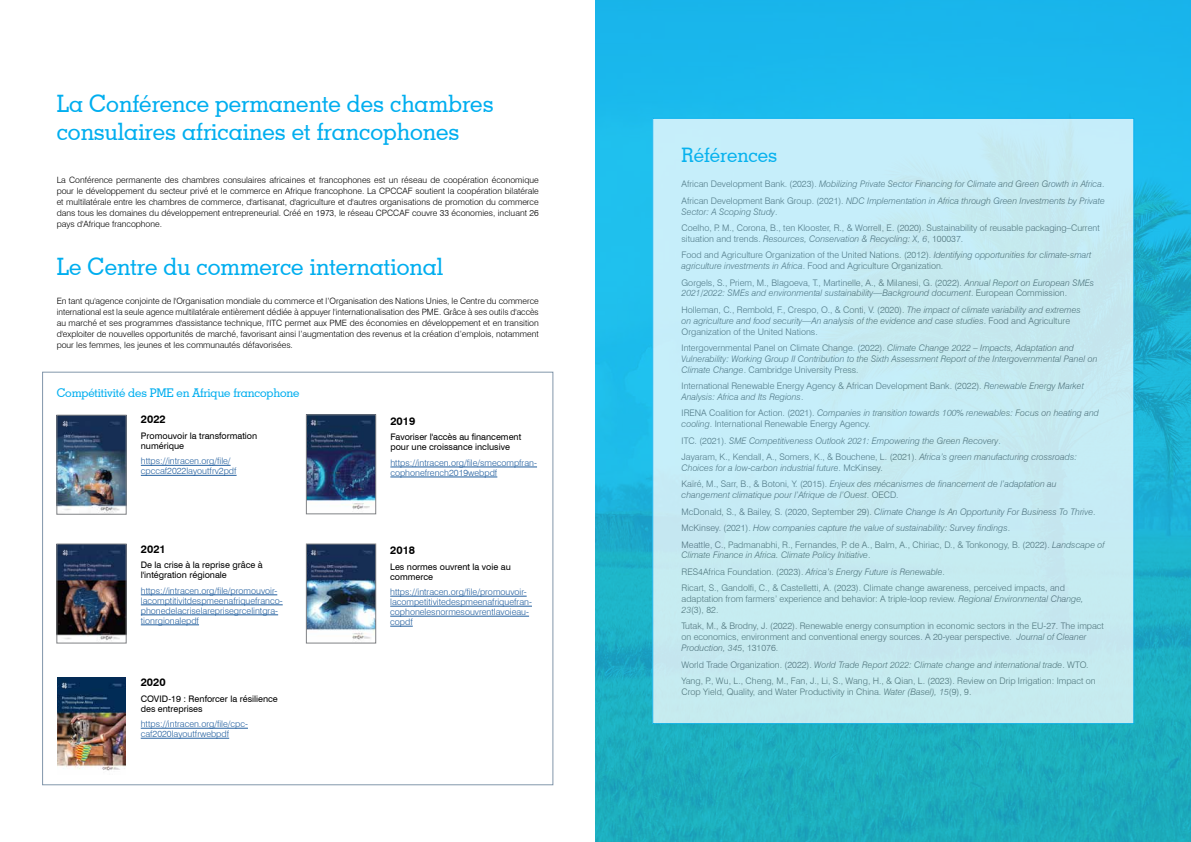
<style>
.page{position:relative;width:1191px;height:842px;background:#fff}
.page>*{position:absolute;margin:0;border:0;box-sizing:border-box;transform-origin:0 0}
.t1{font:500 24px/28px "Geometric Slab 703 BT";color:#00aeef;scale:.95 1}
.t2{font:500 20px "Geometric Slab 703 BT";color:#00aeef;scale:.95 1}
.t3{font:500 12px "Geometric Slab 703 BT";letter-spacing:-.01em;color:#00aeef}
.t4{font:700 11px "Swiss 721 BT";color:#000}
.t5{font:300 9px/16.5px "Swiss 721 BT";color:#636466}
.t6{font:italic 300 9px/16.5px "Swiss 721 BT";color:#636466}
.t7{font:300 9px/10px "Swiss 721 BT";color:#215e9e}
.t8{font:9px/10px "Swiss 721 BT";color:#000}
.t9{font:300 8.7px/11px "Swiss 721 BT";color:#000;text-align:justify}
.s1{font-style:normal}
.s2{font-style:italic}
</style>
<div class="page">
<img style="left:595px;top:0;width:596px;height:842px">
<div style="left:652px;top:118px;width:481px;height:606px;background:#c6ecf2"></div>
<hr style="left:141px;top:465px;width:90px;height:1px;background:#215e9e">
<hr style="left:141px;top:475px;width:96px;height:1px;background:#215e9e">
<img style="left:59px;top:417px;width:65px;height:95px">
<div style="left:57px;top:415px;width:69px;height:99px;border:1px solid #808285"></div>
<hr style="left:141px;top:595px;width:136px;height:1px;background:#215e9e">
<hr style="left:141px;top:605px;width:142px;height:1px;background:#215e9e">
<hr style="left:141px;top:615px;width:137px;height:1px;background:#215e9e">
<hr style="left:141px;top:625px;width:58px;height:1px;background:#215e9e">
<img style="left:59px;top:546px;width:65px;height:95px">
<hr style="left:141px;top:728px;width:107px;height:1px;background:#215e9e">
<hr style="left:141px;top:738px;width:88px;height:1px;background:#215e9e">
<img style="left:57px;top:677px;width:69px;height:94px">
<hr style="left:390px;top:467px;width:147px;height:1px;background:#215e9e">
<hr style="left:390px;top:477px;width:107px;height:1px;background:#215e9e">
<img style="left:308px;top:417px;width:66px;height:93px">
<div style="left:306px;top:415px;width:70px;height:99px;border:1px solid #808285"></div>
<hr style="left:390px;top:596px;width:136px;height:1px;background:#215e9e">
<hr style="left:390px;top:606px;width:142px;height:1px;background:#215e9e">
<hr style="left:390px;top:616px;width:139px;height:1px;background:#215e9e">
<svg style="left:390px;top:626px;width:23px;height:1px"></svg>
<img style="left:308px;top:546px;width:66px;height:94px">
<div style="left:306px;top:544px;width:70px;height:99px;border:1px solid #808285"></div>
<h1 class="t1" style="left:57px;top:90px;width:461px">La Conférence permanente des chambres consulaires africaines et francophones</h1>
<p class="t9" style="left:57px;top:174px;width:483px">La Conférence permanente des chambres consulaires africaines et francophones est un réseau de coopération économique pour le développement du secteur privé et le commerce en Afrique francophone. La CPCCAF soutient la coopération bilatérale et multilatérale entre les chambres de commerce, d'artisanat, d'agriculture et d'autres organisations de promotion du commerce dans tous les domaines du développement entrepreneurial. Créé en 1973, le réseau CPCCAF couvre 33 économies, incluant 26 pays d'Afrique francophone.</p>
<h1 class="t1" style="left:57px;top:252px;width:408px">Le Centre du commerce international</h1>
<p class="t9" style="left:57px;top:295px;width:483px">En tant qu'agence conjointe de l'Organisation mondiale du commerce et l’Organisation des Nations Unies, le Centre du commerce international est la seule agence multilatérale entièrement dédiée à appuyer l'internationalisation des PME. Grâce à ses outils d'accès au marché et ses programmes d'assistance technique, l'ITC permet aux PME des économies en développement et en transition d'exploiter de nouvelles opportunités de marché, favorisant ainsi l’augmentation des revenus et la création d’emplois, notamment pour les femmes, les jeunes et les communautés défavorisées.</p>
<h3 class="t3" style="left:57px;top:386px;width:244px">Compétitivité des PME en Afrique francophone</h3>
<p class="t4" style="left:141px;top:412px;width:26px">2022</p>
<p class="t8" style="left:141px;top:430px;width:118px">Promouvoir la transformation numérique</p>
<p class="t7" style="left:141px;top:456px;width:97px">https://intracen.org/file/ cpccaf2022layoutfrv2pdf</p>
<p class="t4" style="left:141px;top:542px;width:26px">2021</p>
<p class="t8" style="left:141px;top:560px;width:123px">De la crise à la reprise grâce à l'intégration régionale</p>
<p class="t7" style="left:141px;top:586px;width:143px">https://intracen.org/file/promouvoir&shy;lacomptitivitdespmeenafriquefranco&shy;phonedelacriselareprisegrcelintgra&shy;tionrgionalepdf</p>
<p class="t4" style="left:141px;top:675px;width:26px">2020</p>
<p class="t8" style="left:141px;top:693px;width:139px">COVID-19 : Renforcer la résilience des entreprises</p>
<p class="t7" style="left:141px;top:719px;width:109px">https://intracen.org/file/cpc&shy;caf2020layoutfrwebpdf</p>
<p class="t4" style="left:390px;top:414px;width:26px">2019</p>
<p class="t8" style="left:390px;top:432px;width:132px">Favoriser l'accès au financement pour une croissance inclusive</p>
<p class="t7" style="left:390px;top:458px;width:148px">https://intracen.org/file/smecompfran&shy;cophonefrench2019webpdf</p>
<p class="t4" style="left:390px;top:543px;width:26px">2018</p>
<p class="t8" style="left:390px;top:561px;width:122px">Les normes ouvrent la voie au commerce</p>
<p class="t7" style="left:390px;top:587px;width:143px">https://intracen.org/file/promouvoir&shy;lacompetitivitedespmeenafriquefran&shy;cophonelesnormesouvrentlavoieau&shy;copdf</p>
<h2 class="t2" style="left:681px;top:143px;width:102px">Références</h2>
<p class="t6" style="left:681px;top:176px;width:425px"><span class="s1">African Development Bank. (2023).</span> Mobilizing Private Sector Financing for Climate and Green Growth in Africa<span class="s1">.<br>African Development Bank Group. (2021).</span> NDC Implementation in Africa through Green Investments by Private</p>
<p class="t5" style="left:681px;top:203px;width:420px"><span class="s2">Sector: A Scoping Study</span>.<br>Coelho, P. M., Corona, B., ten Klooster, R., &amp; Worrell, E. (2020). Sustainability of reusable packaging–Current</p>
<p class="t5" style="left:681px;top:230px;width:411px">situation and trends. <span class="s2">Resources, Conservation &amp; Recycling: X, 6</span>, 100037.<br>Food and Agriculture Organization of the United Nations. (2012). <span class="s2">Identifying opportunities for climate-smart</span></p>
<p class="t5" style="left:681px;top:258px;width:414px"><span class="s2">agriculture investments in Africa</span>. Food and Agriculture Organization.<br>Gorgels, S., Priem, M., Blagoeva, T., Martinelle, A., &amp; Milanesi, G. (2022). <span class="s2">Annual Report on European SMEs</span></p>
<p class="t6" style="left:681px;top:285px;width:401px">2021/2022: SMEs and environmental sustainability—Background document<span class="s1">. European Commission.<br>Holleman, C., Rembold, F., Crespo, O., &amp; Conti, V. (2020).</span> The impact of climate variability and extremes</p>
<p class="t6" style="left:681px;top:315px;width:390px;line-height:10.8px">on agriculture and food security—An analysis of the evidence and case studies<span class="s1">. Food and Agriculture<br>Organization of the United Nations.</span></p>
<p class="t6" style="left:681px;top:342px;width:417px;line-height:10.8px"><span class="s1">Intergovernmental Panel on Climate Change. (2022).</span> Climate Change 2022 – Impacts, Adaptation and<br>Vulnerability: Working Group II Contribution to the Sixth Assessment Report of the Intergovernmental Panel on<br>Climate Change<span class="s1">. Cambridge University Press.</span></p>
<p class="t5" style="left:681px;top:380px;width:404px;line-height:10.8px">International Renewable Energy Agency &amp; African Development Bank. (2022). <span class="s2">Renewable Energy Market<br>Analysis: Africa and Its Regions</span>.</p>
<p class="t5" style="left:681px;top:408px;width:419px;line-height:10.8px">IRENA Coalition for Action. (2021). <span class="s2">Companies in transition towards 100% renewables: Focus on heating and cooling</span>. International Renewable Energy Agency.</p>
<p class="t6" style="left:681px;top:432px;width:397px"><span class="s1">ITC. (2021).</span> SME Competitiveness Outlook 2021: Empowering the Green Recovery<span class="s1">.<br>Jayaram, K., Kendall, A., Somers, K., &amp; Bouchene, L. (2021).</span> Africa’s green manufacturing crossroads:</p>
<p class="t6" style="left:681px;top:459px;width:377px">Choices for a low-carbon industrial future<span class="s1">. McKinsey.<br>Kaïré, M., Sarr, B., &amp; Botoni, Y. (2015).</span> Enjeux des mécanismes de financement de l’adaptation au</p>
<p class="t6" style="left:681px;top:487px;width:424px">changement climatique pour l’Afrique de l’Ouest<span class="s1">. OECD.<br>McDonald, S., &amp; Bailey, S. (2020, September 29).</span> Climate Change Is An Opportunity For Business To Thrive<span class="s1">.<br>McKinsey. (2021).</span> How companies capture the value of sustainability: Survey findings<span class="s1">.<br>Meattle, C., Padmanabhi, R., Fernandes, P. de A., Balm, A., Chiriac, D., &amp; Tonkonogy, B. (2022).</span> Landscape of</p>
<p class="t5" style="left:681px;top:547px;width:385px"><span class="s2">Climate Finance in Africa. Climate Policy Initiative</span>.<br>RES4Africa Foundation. (2023). <span class="s2">Africa’s Energy Future is Renewable</span>.<br>Ricart, S., Gandolfi, C., &amp; Castelletti, A. (2023). Climate change awareness, perceived impacts, and</p>
<p class="t5" style="left:681px;top:593px;width:403px;line-height:10.8px">adaptation from farmers’ experience and behavior: A triple-loop review. <span class="s2">Regional Environmental Change,<br>23</span>(3), 82.</p>
<p class="t5" style="left:681px;top:621px;width:424px;line-height:10.8px">Tutak, M., &amp; Brodny, J. (2022). Renewable energy consumption in economic sectors in the EU-27. The impact on economics, environment and conventional energy sources. A 20-year perspective. <span class="s2">Journal of Cleaner<br>Production, 345</span>, 131076.</p>
<p class="t5" style="left:681px;top:656px;width:416px">World Trade Organization. (2022). <span class="s2">World Trade Report 2022: Climate change and international trade</span>. WTO.<br>Yang, P., Wu, L., Cheng, M., Fan, J., Li, S., Wang, H., &amp; Qian, L. (2023). Review on Drip Irrigation: Impact on</p>
<p class="t5" style="left:681px;top:683px;width:291px">Crop Yield, Quality, and Water Productivity in China. <span class="s2">Water (Basel), 15</span>(9), 9.</p>
</div>
